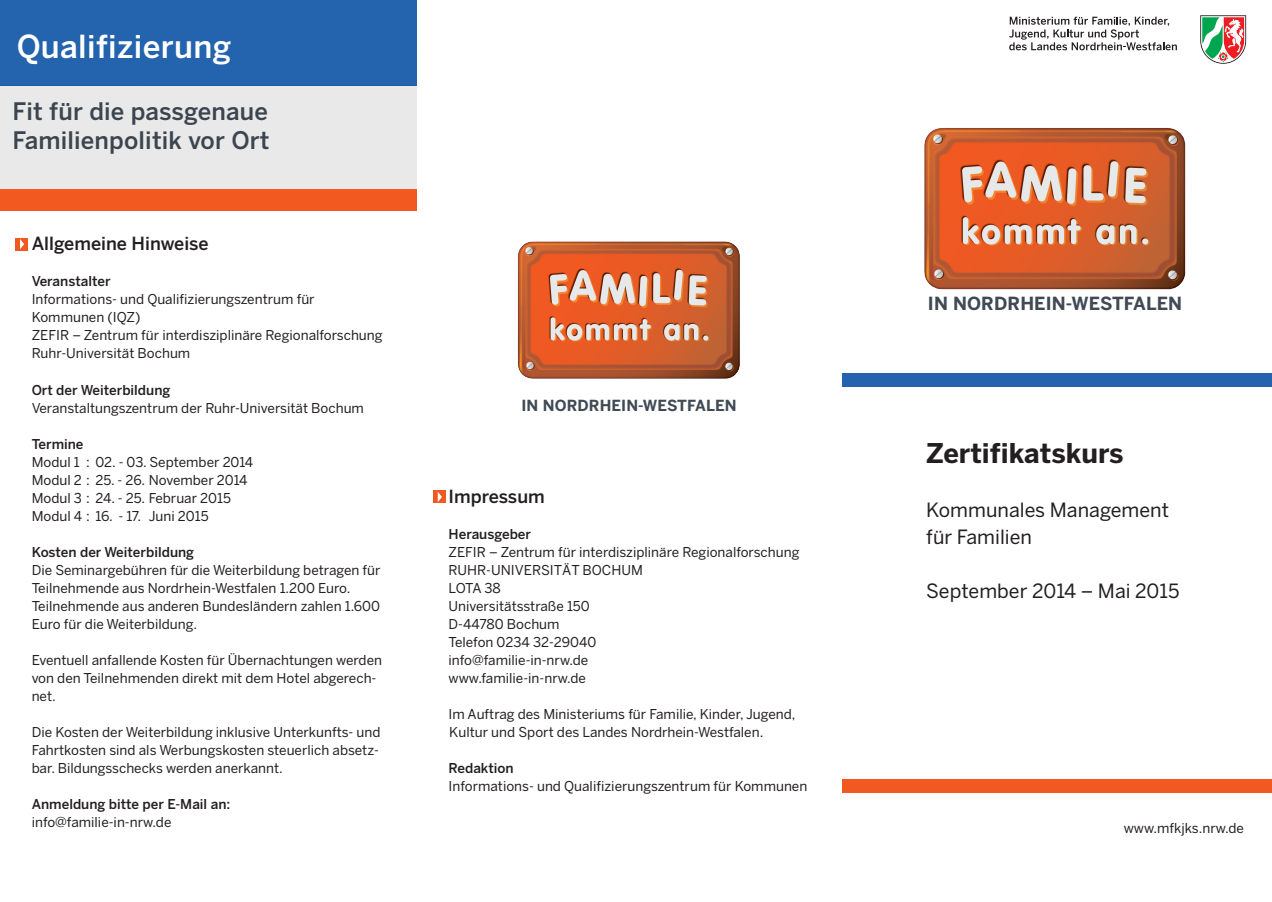
<style>
.page{position:relative;width:1272px;height:902px;background:#fff}
.page>*{position:absolute;margin:0;border:0;box-sizing:border-box;transform-origin:0 0}
.t1{font:500 31.5px "Benton Sans";letter-spacing:.01em;color:#fff}
.t2{font:700 27px "Benton Sans";color:#231f20}
.t3{font:500 24px/28.8px "Benton Sans";letter-spacing:.005em;color:#3f4a55}
.t4{font:19.5px/27px "Benton Sans";color:#231f20}
.t5{font:500 18px "Benton Sans";color:#231f20}
.t6{font:700 18px "Benton Sans";letter-spacing:.005em;color:#3f4a55}
.t7{font:700 15.15px "Benton Sans";letter-spacing:.005em;color:#3f4a55}
.t8{font:13.5px/18px "Benton Sans";color:#231f20}
.t9{font:500 13.5px/18px "Benton Sans";color:#231f20}
.s1{font-weight:500}
.s2{font-weight:400}
</style>
<div class="page">
<div style="left:842px;top:373px;width:429px;height:13px;background:#2464ae"></div>
<img style="left:517px;top:241px;width:223px;height:138px">
<div style="left:0;top:0;width:417px;height:85px;background:#2464ae"></div>
<img style="left:924px;top:128px;width:262px;height:162px">
<svg style="left:433px;top:490px;width:12px;height:13px"></svg>
<svg style="left:438px;top:491px;width:4px;height:11px"></svg>
<div style="left:15px;top:238px;width:13px;height:12px;background:#f15921"></div>
<svg style="left:20px;top:239px;width:4px;height:10px"></svg>
<div style="left:0;top:85px;width:417px;height:104px;background:#e9e9e9"></div>
<svg style="left:1009px;top:17px;width:167px;height:33px"></svg>
<svg style="left:1200px;top:15px;width:45px;height:49px"></svg>
<div style="left:0;top:189px;width:417px;height:22px;background:#f15921"></div>
<div style="left:842px;top:778px;width:429px;height:14px;background:#f15921"></div>
<p class="t1" style="left:17px;top:28px;width:216px">Qualifizierung</p>
<p class="t3" style="left:12px;top:96px;width:258px">Fit für die passgenaue<br>Familienpolitik vor Ort</p>
<p class="t5" style="left:32px;top:233px;width:178px">Allgemeine Hinweise</p>
<p class="t8" style="left:32px;top:272px;width:352px"><span class="s1">Veranstalter<br></span>Informations- und Qualifizierungszentrum für<br>Kommunen (IQZ)<br>ZEFIR – Zentrum für interdisziplinäre Regionalforschung<br>Ruhr-Universität Bochum</p>
<p class="t8" style="left:32px;top:380px;width:334px"><span class="s1">Ort der Weiterbildung<br></span>Veranstaltungszentrum der Ruhr-Universität Bochum</p>
<p class="t8" style="left:32px;top:434px;width:223px"><span class="s1">Termine<br></span>Modul 1 : 02. - 03. September 2014<br>Modul 2 : 25. - 26. November 2014<br>Modul 3 : 24. - 25. Februar 2015<br>Modul 4 : 16. - 17. Juni 2015</p>
<p class="t8" style="left:32px;top:542px;width:350px"><span class="s1">Kosten der Weiterbildung<br></span>Die Seminargebühren für die Weiterbildung betragen für Teilnehmende aus Nordrhein-Westfalen 1.200 Euro.<br>Teilnehmende aus anderen Bundesländern zahlen 1.600<br>Euro für die Weiterbildung.</p>
<p class="t8" style="left:32px;top:650px;width:352px">Eventuell anfallende Kosten für Übernachtungen werden von den Teilnehmenden direkt mit dem Hotel abgerech&shy;net.</p>
<p class="t8" style="left:32px;top:722px;width:350px;text-align:justify">Die Kosten der Weiterbildung inklusive Unterkunfts- und Fahrtkosten sind als Werbungskosten steuerlich absetz&shy;bar. Bildungsschecks werden anerkannt.</p>
<p class="t9" style="left:32px;top:794px;width:200px">Anmeldung bitte per E-Mail an: <span class="s2">info@familie-in-nrw.de</span></p>
<p class="t7" style="left:521px;top:396px;width:216px">IN NORDRHEIN-WESTFALEN</p>
<p class="t5" style="left:448px;top:486px;width:98px">Impressum</p>
<p class="t8" style="left:448px;top:525px;width:352px"><span class="s1">Herausgeber<br></span>ZEFIR – Zentrum für interdisziplinäre Regionalforschung<br>RUHR-UNIVERSITÄT BOCHUM<br>LOTA 38<br>Universitätsstraße 150<br>D-44780 Bochum<br>Telefon 0234 32-29040<br>info@familie-in-nrw.de<br>www.familie-in-nrw.de</p>
<p class="t8" style="left:448px;top:705px;width:348px">Im Auftrag des Ministeriums für Familie, Kinder, Jugend,<br>Kultur und Sport des Landes Nordrhein-Westfalen.</p>
<p class="t8" style="left:448px;top:759px;width:360px"><span class="s1">Redaktion<br></span>Informations- und Qualifizierungszentrum für Kommunen</p>
<p class="t6" style="left:927px;top:293px;width:256px">IN NORDRHEIN-WESTFALEN</p>
<p class="t2" style="left:926px;top:437px;width:199px">Zertifikatskurs</p>
<p class="t4" style="left:926px;top:496px;width:244px">Kommunales Management für Familien</p>
<p class="t4" style="left:926px;top:577px;width:255px">September 2014 – Mai 2015</p>
<p class="t8" style="left:1123px;top:818px;width:122px">www.mfkjks.nrw.de</p>
</div>
